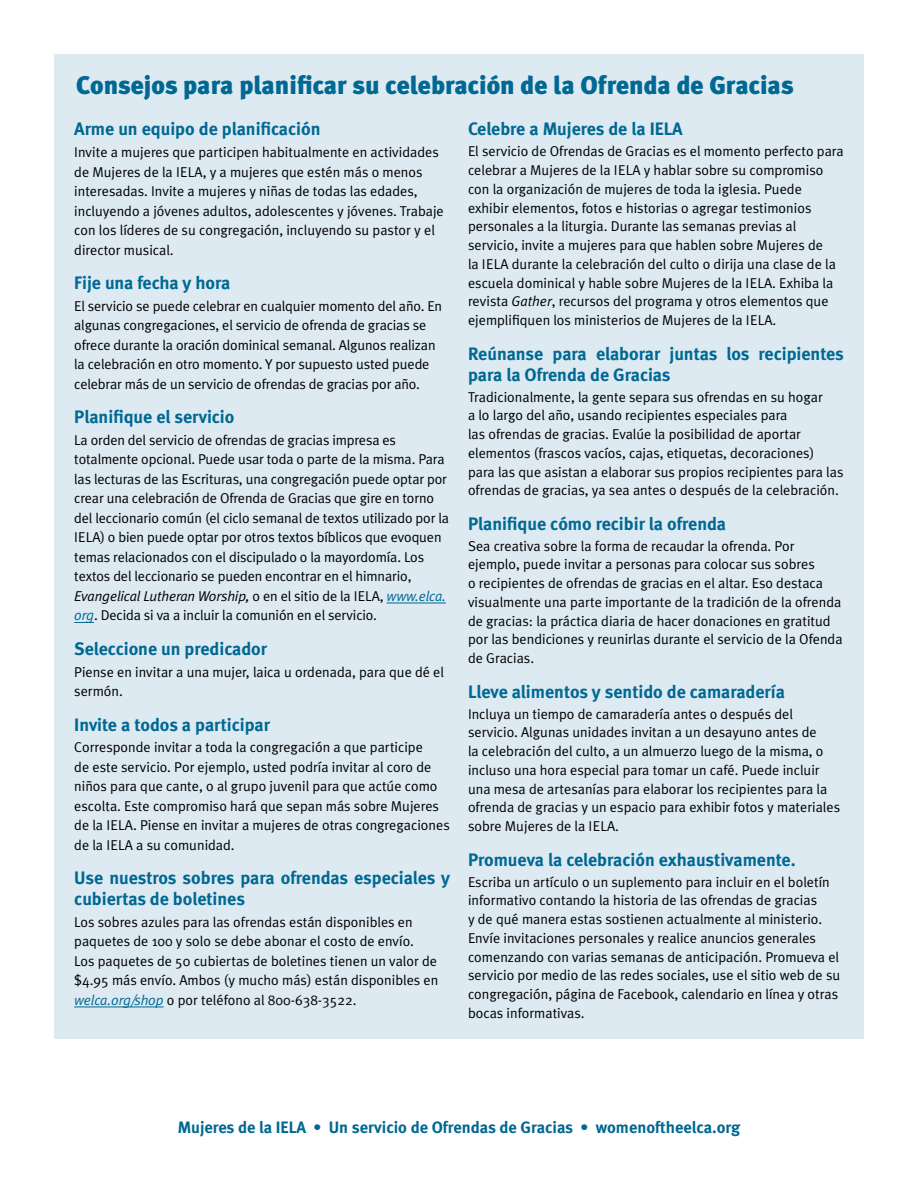
<style>
.page{position:relative;width:918px;height:1188px;background:#fff}
.page>*{position:absolute;margin:0;border:0;box-sizing:border-box;transform-origin:0 0}
.t1{font:900 25.5px "Meta Plus";color:#006892}
.t2{font:18px/21px "Meta Bold LF";color:#006892}
.t3{font:16.5px "Meta Bold LF";color:#006892}
.t4{font:14.25px/18.8px "Meta Plus Normal";color:#000}
.s1{font-style:italic}
.s2{font-style:italic;color:#006892}
</style>
<div class="page">
<div style="left:54px;top:54px;width:810px;height:985px;background:#ddeaf2"></div>
<hr style="left:387px;top:603px;width:59px;height:1px;background:#006892">
<svg style="left:74px;top:622px;width:20px;height:1px"></svg>
<hr style="left:74px;top:1007px;width:90px;height:1px;background:#006892">
<h1 class="t1" style="left:76px;top:70px;width:719px">Consejos para planificar su celebración de la Ofrenda de Gracias</h1>
<p class="t2" style="left:74px;top:119px;width:248px">Arme un equipo de planificación</p>
<p class="t4" style="left:74px;top:142px;width:371px;line-height:19.5px">Invite a mujeres que participen habitualmente en actividades de Mujeres de la IELA, y a mujeres que estén más o menos interesadas. Invite a mujeres y niñas de todas las edades, incluyendo a jóvenes adultos, adolescentes y jóvenes. Trabaje con los líderes de su congregación, incluyendo su pastor y el director musical.</p>
<p class="t2" style="left:74px;top:272px;width:158px">Fije una fecha y hora</p>
<p class="t4" style="left:74px;top:296px;width:369px;line-height:19.5px">El servicio se puede celebrar en cualquier momento del año. En algunas congregaciones, el servicio de ofrenda de gracias se ofrece durante la oración dominical semanal. Algunos realizan la celebración en otro momento. Y por supuesto usted puede celebrar más de un servicio de ofrendas de gracias por año.</p>
<p class="t2" style="left:74px;top:406px;width:162px">Planifique el servicio</p>
<p class="t4" style="left:74px;top:430px;width:376px;line-height:19.5px">La orden del servicio de ofrendas de gracias impresa es totalmente opcional. Puede usar toda o parte de la misma. Para las lecturas de las Escrituras, una congregación puede optar por crear una celebración de Ofrenda de Gracias que gire en torno del leccionario común (el ciclo semanal de textos utilizado por la IELA) o bien puede optar por otros textos bíblicos que evoquen temas relacionados con el discipulado o la mayordomía. Los textos del leccionario se pueden encontrar en el himnario, <span class="s1">Evangelical Lutheran Worship,</span> o en el sitio de la IELA, <span class="s2">www.elca. org</span>. Decida si va a incluir la comunión en el servicio.</p>
<p class="t2" style="left:74px;top:638px;width:194px">Seleccione un predicador</p>
<p class="t4" style="left:74px;top:662px;width:371px;line-height:19.5px">Piense en invitar a una mujer, laica u ordenada, para que dé el sermón.</p>
<p class="t2" style="left:74px;top:714px;width:197px">Invite a todos a participar</p>
<p class="t4" style="left:74px;top:737px;width:377px;line-height:19.5px">Corresponde invitar a toda la congregación a que participe<br>de este servicio. Por ejemplo, usted podría invitar al coro de niños para que cante, o al grupo juvenil para que actúe como escolta. Este compromiso hará que sepan más sobre Mujeres de la IELA. Piense en invitar a mujeres de otras congregaciones de la IELA a su comunidad.</p>
<p class="t2" style="left:74px;top:867px;width:377px">Use nuestros sobres para ofrendas especiales y cubiertas de boletines</p>
<p class="t4" style="left:74px;top:912px;width:366px;line-height:19.5px">Los sobres azules para las ofrendas están disponibles en paquetes de 100 y solo se debe abonar el costo de envío.<br>Los paquetes de 50 cubiertas de boletines tienen un valor de $4.95 más envío. Ambos (y mucho más) están disponibles en <span class="s2">welca.org/shop</span> o por teléfono al 800-638-3522.</p>
<p class="t2" style="left:468px;top:119px;width:216px">Celebre a Mujeres de la IELA</p>
<p class="t4" style="left:468px;top:142px;width:377px">El servicio de Ofrendas de Gracias es el momento perfecto para celebrar a Mujeres de la IELA y hablar sobre su compromiso con la organización de mujeres de toda la iglesia. Puede exhibir elementos, fotos e historias o agregar testimonios personales a la liturgia. Durante las semanas previas al servicio, invite a mujeres para que hablen sobre Mujeres de<br>la IELA durante la celebración del culto o dirija una clase de la escuela dominical y hable sobre Mujeres de la IELA. Exhiba la revista <span class="s1">Gather</span>, recursos del programa y otros elementos que ejemplifiquen los ministerios de Mujeres de la IELA.</p>
<p class="t2" style="left:468px;top:343px;width:377px">Reúnanse para elaborar juntas los recipientes para la Ofrenda de Gracias</p>
<p class="t4" style="left:468px;top:387px;width:377px">Tradicionalmente, la gente separa sus ofrendas en su hogar<br>a lo largo del año, usando recipientes especiales para<br>las ofrendas de gracias. Evalúe la posibilidad de aportar elementos (frascos vacíos, cajas, etiquetas, decoraciones) para las que asistan a elaborar sus propios recipientes para las ofrendas de gracias, ya sea antes o después de la celebración.</p>
<p class="t2" style="left:468px;top:513px;width:260px">Planifique cómo recibir la ofrenda</p>
<p class="t4" style="left:468px;top:536px;width:376px">Sea creativa sobre la forma de recaudar la ofrenda. Por ejemplo, puede invitar a personas para colocar sus sobres<br>o recipientes de ofrendas de gracias en el altar. Eso destaca visualmente una parte importante de la tradición de la ofrenda de gracias: la práctica diaria de hacer donaciones en gratitud por las bendiciones y reunirlas durante el servicio de la Ofenda de Gracias.</p>
<p class="t2" style="left:468px;top:681px;width:319px">Lleve alimentos y sentido de camaradería</p>
<p class="t4" style="left:468px;top:704px;width:374px">Incluya un tiempo de camaradería antes o después del servicio. Algunas unidades invitan a un desayuno antes de<br>la celebración del culto, a un almuerzo luego de la misma, o incluso una hora especial para tomar un café. Puede incluir una mesa de artesanías para elaborar los recipientes para la ofrenda de gracias y un espacio para exhibir fotos y materiales sobre Mujeres de la IELA.</p>
<p class="t2" style="left:468px;top:849px;width:329px">Promueva la celebración exhaustivamente.</p>
<p class="t4" style="left:468px;top:872px;width:374px">Escriba un artículo o un suplemento para incluir en el boletín informativo contando la historia de las ofrendas de gracias<br>y de qué manera estas sostienen actualmente al ministerio.<br>Envíe invitaciones personales y realice anuncios generales comenzando con varias semanas de anticipación. Promueva el servicio por medio de las redes sociales, use el sitio web de su congregación, página de Facebook, calendario en línea y otras bocas informativas.</p>
<p class="t3" style="left:178px;top:1118px;width:564px">Mujeres de la IELA • Un servicio de Ofrendas de Gracias • womenoftheelca.org</p>
</div>
